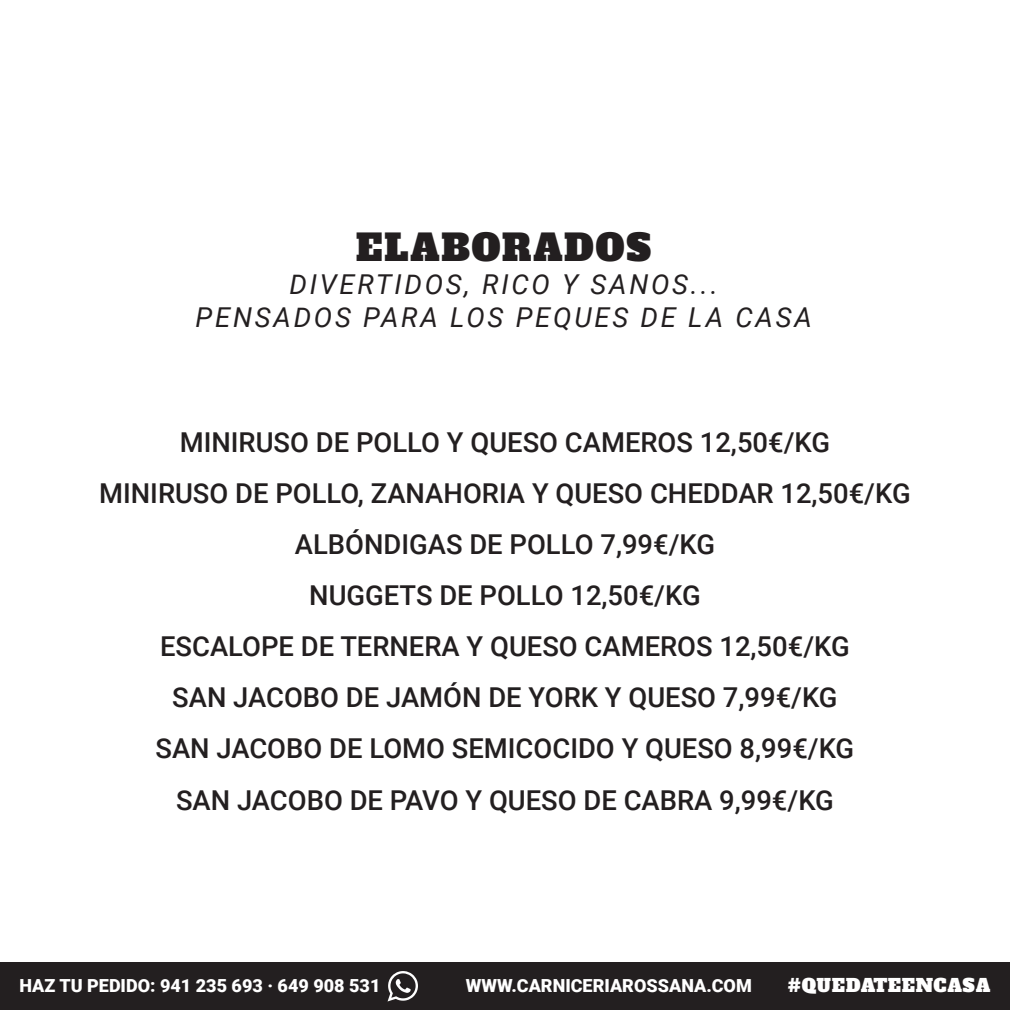
<style>
.page{position:relative;width:1010px;height:1010px;background:#fff}
.page>*{position:absolute;margin:0;border:0;box-sizing:border-box;transform-origin:0 0}
.t1{font:36.4px "Alfa Slab One";letter-spacing:.04em;color:#231f20}
.t2{font:500 27.4px/51.2px "Roboto";color:#231f20;text-align:center}
.t3{font:italic 27.4px/32.8px "Roboto";letter-spacing:.1em;color:#231f20;text-align:center}
.t4{font:900 18px "Roboto";color:#fff}
.t5{font:18px "Alfa Slab One";letter-spacing:.04em;color:#fff}
</style>
<div class="page">
<div style="left:0;top:962px;width:1009px;height:47px;background:#231f20"></div>
<svg style="left:387px;top:971px;width:31px;height:30px"></svg>
<h1 class="t1" style="left:356px;top:223px;width:297px">ELABORADOS</h1>
<p class="t3" style="left:195px;top:267px;width:618px">DIVERTIDOS, RICO Y SANOS...<br>PENSADOS PARA LOS PEQUES DE LA CASA</p>
<p class="t2" style="left:99px;top:415px;width:812px">MINIRUSO DE POLLO Y QUESO CAMEROS 12,50€/KG<br>MINIRUSO DE POLLO, ZANAHORIA Y QUESO CHEDDAR 12,50€/KG ALBÓNDIGAS DE POLLO 7,99€/KG<br>NUGGETS DE POLLO 12,50€/KG<br>ESCALOPE DE TERNERA Y QUESO CAMEROS 12,50€/KG<br>SAN JACOBO DE JAMÓN DE YORK Y QUESO 7,99€/KG<br>SAN JACOBO DE LOMO SEMICOCIDO Y QUESO 8,99€/KG<br>SAN JACOBO DE PAVO Y QUESO DE CABRA 9,99€/KG</p>
<p class="t4" style="left:19px;top:972px;width:362px">HAZ TU PEDIDO: 941 235 693 · 649 908 531</p>
<p class="t4" style="left:465px;top:972px;width:287px">WWW.CARNICERIAROSSANA.COM</p>
<p class="t5" style="left:787px;top:973px;width:204px">#QUEDATEENCASA</p>
</div>
